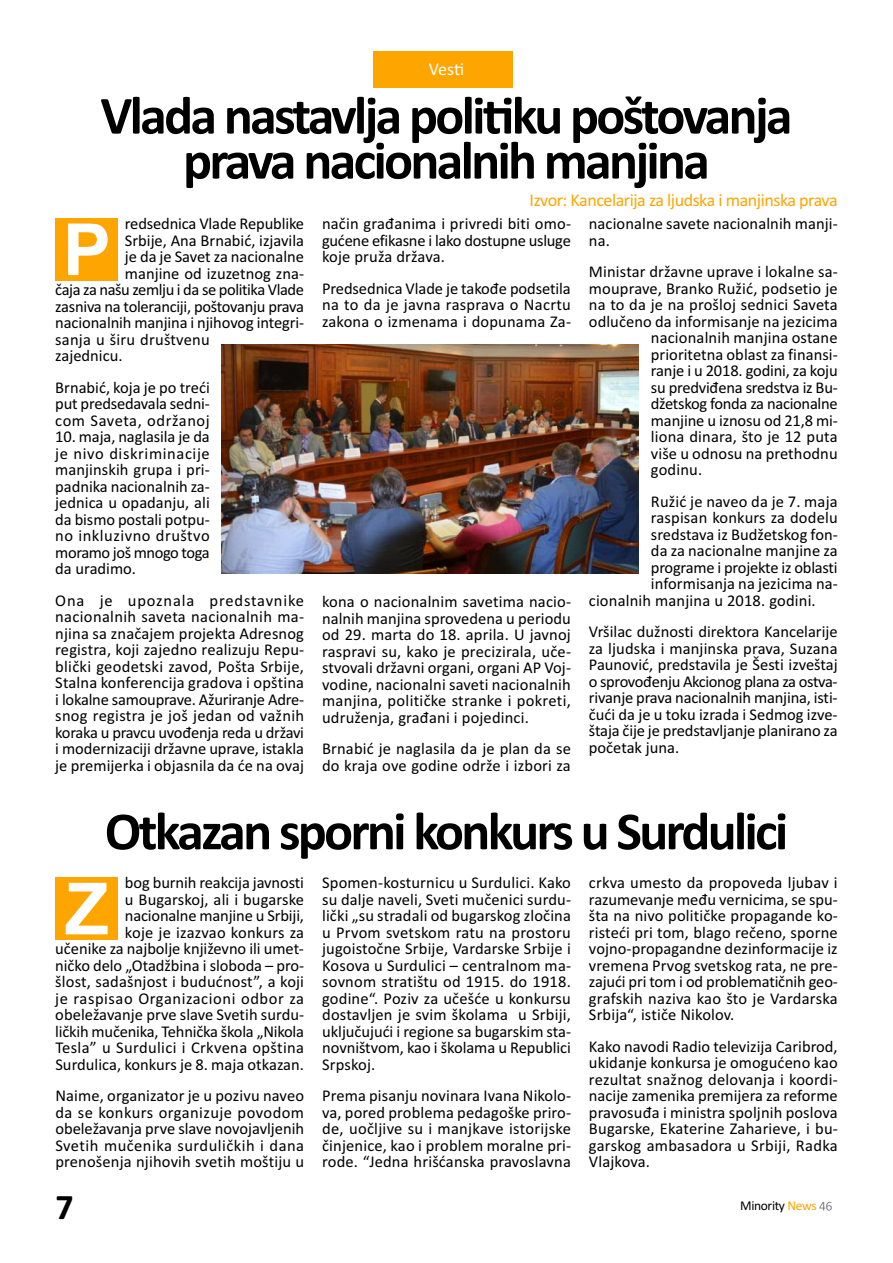
<style>
.page{position:relative;width:893px;height:1263px;background:#fff}
.page>*{position:absolute;margin:0;border:0;box-sizing:border-box;transform-origin:0 0}
.t1{font:700 72px "Arial";color:#fff}
.t2{font:700 54px/45px "Calibri";letter-spacing:-.05em;color:#000;text-align:center}
.t3{font:700 36px "Calibri";color:#000}
.t4{font:18px "Calibri";letter-spacing:-.025em;color:#ffa500}
.t5{font:18px "Calibri";color:#fff}
.t6{font:16.5px/16.5px "Calibri";color:#000;text-align:justify}
.t7{font:16.5px "Calibri";letter-spacing:-.025em;color:#000}
.t8{font:16.5px "Calibri";letter-spacing:-.02em;color:#000}
.t9{font:13.5px "Calibri";letter-spacing:-.025em;color:#000}
.s1{color:#ffa500}
</style>
<div class="page">
<svg style="left:819px;top:1202px;width:13px;height:8px"></svg>
<div style="left:55px;top:218px;width:62px;height:63px;background:#ffa500"></div>
<div style="left:55px;top:877px;width:62px;height:63px;background:#ffa500"></div>
<div style="left:374px;top:51px;width:139px;height:37px;background:#ffa500"></div>
<img style="left:222px;top:344px;width:417px;height:229px">
<p class="t5" style="left:429px;top:58px;width:37px">Vesti</p>
<h2 class="t2" style="left:100px;top:92px;width:694px">Vlada nastavlja politiku poštovanja prava nacionalnih manjina</h2>
<p class="t4" style="left:530px;top:189px;width:310px">Izvor: Kancelarija za ljudska i manjinska prava</p>
<p class="t6" style="left:125px;top:215px;width:181px">redsednica Vlade Republike</p>
<p class="t6" style="left:125px;top:232px;width:181px">Srbije, Ana Brnabić, izjavila</p>
<p class="t6" style="left:125px;top:248px;width:181px">je da je Savet za nacionalne</p>
<p class="t6" style="left:125px;top:265px;width:181px">manjine od izuzetnog zna-</p>
<p class="t7" style="left:55px;top:280px;width:250px">čaja za našu zemlju i da se politika Vlade</p>
<p class="t6" style="left:55px;top:298px;width:250px">zasniva na toleranciji, poštovanju prava</p>
<p class="t6" style="left:55px;top:314px;width:250px">nacionalnih manjina i njihovog integri-</p>
<p class="t6" style="left:55px;top:331px;width:156px">sanja u širu društvenu</p>
<p class="t6" style="left:55px;top:347px;width:69px">zajednicu.</p>
<p class="t6" style="left:55px;top:379px;width:156px">Brnabić, koja je po treći put predsedavala sedni&shy;com Saveta, održanoj</p>
<p class="t6" style="left:55px;top:428px;width:156px">10. maja, naglasila je da je nivo diskriminacije manjinskih grupa i pri&shy;padnika nacionalnih za&shy;jednica u opadanju, ali da bismo postali potpu&shy;no inkluzivno društvo moramo još mnogo toga da uradimo.</p>
<p class="t6" style="left:55px;top:592px;width:250px">Ona je upoznala predstavnike nacionalnih saveta nacionalnih ma&shy;njina sa značajem projekta Adresnog registra, koji zajedno realizuju Repu&shy;blički geodetski zavod, Pošta Srbije, Stalna konferencija gradova i opština i lokalne samouprave. Ažuriranje Adre&shy;snog registra je još jedan od važnih koraka u pravcu uvođenja reda u državi i modernizaciji državne uprave, istakla je premijerka i objasnila da će na ovaj</p>
<h1 class="t1" style="left:63px;top:208px;width:50px">P</h1>
<p class="t6" style="left:322px;top:215px;width:250px">način građanima i privredi biti omo&shy;gućene efikasne i lako dostupne usluge koje pruža država.</p>
<p class="t6" style="left:322px;top:280px;width:250px">Predsednica Vlade je takođe podsetila na to da je javna rasprava o Nacrtu zakona o izmenama i dopunama Za-</p>
<p class="t6" style="left:322px;top:593px;width:250px">kona o nacionalnim savetima nacio&shy;nalnih manjina sprovedena u periodu od 29. marta do 18. aprila. U javnoj raspravi su, kako je precizirala, uče&shy;stvovali državni organi, organi AP Voj&shy;vodine, nacionalni saveti nacionalnih manjina, političke stranke i pokreti, udruženja, građani i pojedinci.</p>
<p class="t6" style="left:322px;top:740px;width:250px">Brnabić je naglasila da je plan da se do kraja ove godine održe i izbori za</p>
<p class="t6" style="left:589px;top:215px;width:250px">nacionalne savete nacionalnih manji&shy;na.</p>
<p class="t6" style="left:589px;top:263px;width:250px">Ministar državne uprave i lokalne sa-</p>
<p class="t6" style="left:589px;top:280px;width:250px">mouprave, Branko Ružić, podsetio je</p>
<p class="t6" style="left:589px;top:296px;width:250px">na to da je na prošloj sednici Saveta</p>
<p class="t6" style="left:589px;top:313px;width:250px">odlučeno da informisanje na jezicima</p>
<p class="t6" style="left:651px;top:329px;width:188px">nacionalnih manjina ostane</p>
<p class="t6" style="left:651px;top:346px;width:188px">prioritetna oblast za finansi-</p>
<p class="t6" style="left:651px;top:362px;width:188px">ranje i u 2018. godini, za koju</p>
<p class="t6" style="left:651px;top:379px;width:188px">su predviđena sredstva iz Bu-</p>
<p class="t8" style="left:651px;top:394px;width:188px">džetskog fonda za nacionalne</p>
<p class="t6" style="left:651px;top:412px;width:188px">manjine u iznosu od 21,8 mi-</p>
<p class="t6" style="left:651px;top:428px;width:188px">liona dinara, što je 12 puta</p>
<p class="t6" style="left:651px;top:445px;width:188px">više u odnosu na prethodnu</p>
<p class="t6" style="left:651px;top:461px;width:53px">godinu.</p>
<p class="t6" style="left:651px;top:493px;width:188px">Ružić je naveo da je 7. maja</p>
<p class="t6" style="left:651px;top:509px;width:188px">raspisan konkurs za dodelu</p>
<p class="t6" style="left:651px;top:526px;width:188px">sredstava iz Budžetskog fon-</p>
<p class="t6" style="left:651px;top:542px;width:188px">da za nacionalne manjine za</p>
<p class="t6" style="left:651px;top:559px;width:188px">programe i projekte iz oblasti</p>
<p class="t6" style="left:651px;top:575px;width:188px">informisanja na jezicima na-</p>
<p class="t6" style="left:589px;top:592px;width:228px">cionalnih manjina u 2018. godini.</p>
<p class="t6" style="left:589px;top:623px;width:250px">Vršilac dužnosti direktora Kancelarije za ljudska i manjinska prava, Suzana Paunović, predstavila je Šesti izveštaj o sprovođenju Akcionog plana za ostva&shy;rivanje prava nacionalnih manjina, isti&shy;čući da je u toku izrada i Sedmog izve&shy;štaja čije je predstavljanje planirano za početak juna.</p>
<h2 class="t2" style="left:105px;top:808px;width:685px">Otkazan sporni konkurs u Surdulici</h2>
<p class="t6" style="left:55px;top:874px;width:250px;text-align:right">bog burnih reakcija javnosti<br>u Bugarskoj, ali i bugarske nacionalne manjine u Srbiji,<br>koje je izazvao konkurs za<br>učenike za najbolje književno ili umet&shy;ničko delo „Otadžbina i sloboda – pro&shy;šlost, sadašnjost i budućnost”, a koji je raspisao Organizacioni odbor za obeležavanje prve slave Svetih surdu&shy;ličkih mučenika, Tehnička škola „Nikola Tesla” u Surdulici i Crkvena opština Surdulica, konkurs je 8. maja otkazan.</p>
<p class="t6" style="left:55px;top:1087px;width:250px">Naime, organizator je u pozivu naveo da se konkurs organizuje povodom obeležavanja prve slave novojavljenih Svetih mučenika surduličkih i dana prenošenja njihovih svetih moštiju u</p>
<h1 class="t1" style="left:65px;top:867px;width:45px">Z</h1>
<p class="t6" style="left:322px;top:874px;width:250px">Spomen-kosturnicu u Surdulici. Kako su dalje naveli, Sveti mučenici surdu&shy;lički „su stradali od bugarskog zločina u Prvom svetskom ratu na prostoru jugoistočne Srbije, Vardarske Srbije i Kosova u Surdulici – centralnom ma&shy;sovnom stratištu od 1915. do 1918. godine“. Poziv za učešće u konkursu dostavljen je svim školama u Srbiji, uključujući i regione sa bugarskim sta&shy;novništvom, kao i školama u Republici Srpskoj.</p>
<p class="t6" style="left:322px;top:1087px;width:250px">Prema pisanju novinara Ivana Nikolo&shy;va, pored problema pedagoške priro&shy;de, uočljive su i manjkave istorijske činjenice, kao i problem moralne pri&shy;rode. “Jedna hrišćanska pravoslavna</p>
<p class="t6" style="left:589px;top:874px;width:250px">crkva umesto da propoveda ljubav i razumevanje među vernicima, se spu&shy;šta na nivo političke propagande ko&shy;risteći pri tom, blago rečeno, sporne vojno-propagandne dezinformacije iz vremena Prvog svetskog rata, ne pre&shy;zajući pri tom i od problematičnih geo&shy;grafskih naziva kao što je Vardarska Srbija“, ističe Nikolov.</p>
<p class="t6" style="left:589px;top:1038px;width:250px">Kako navodi Radio televizija Caribrod, ukidanje konkursa je omogućeno kao rezultat snažnog delovanja i koordi&shy;nacije zamenika premijera za reforme pravosuđa i ministra spoljnih poslova Bugarske, Ekaterine Zaharieve, i bu&shy;garskog ambasadora u Srbiji, Radka Vlajkova.</p>
<h3 class="t3" style="left:55px;top:1185px;width:20px">7</h3>
<p class="t9" style="left:740px;top:1198px;width:78px">Minority <span class="s1">News</span></p>
</div>
